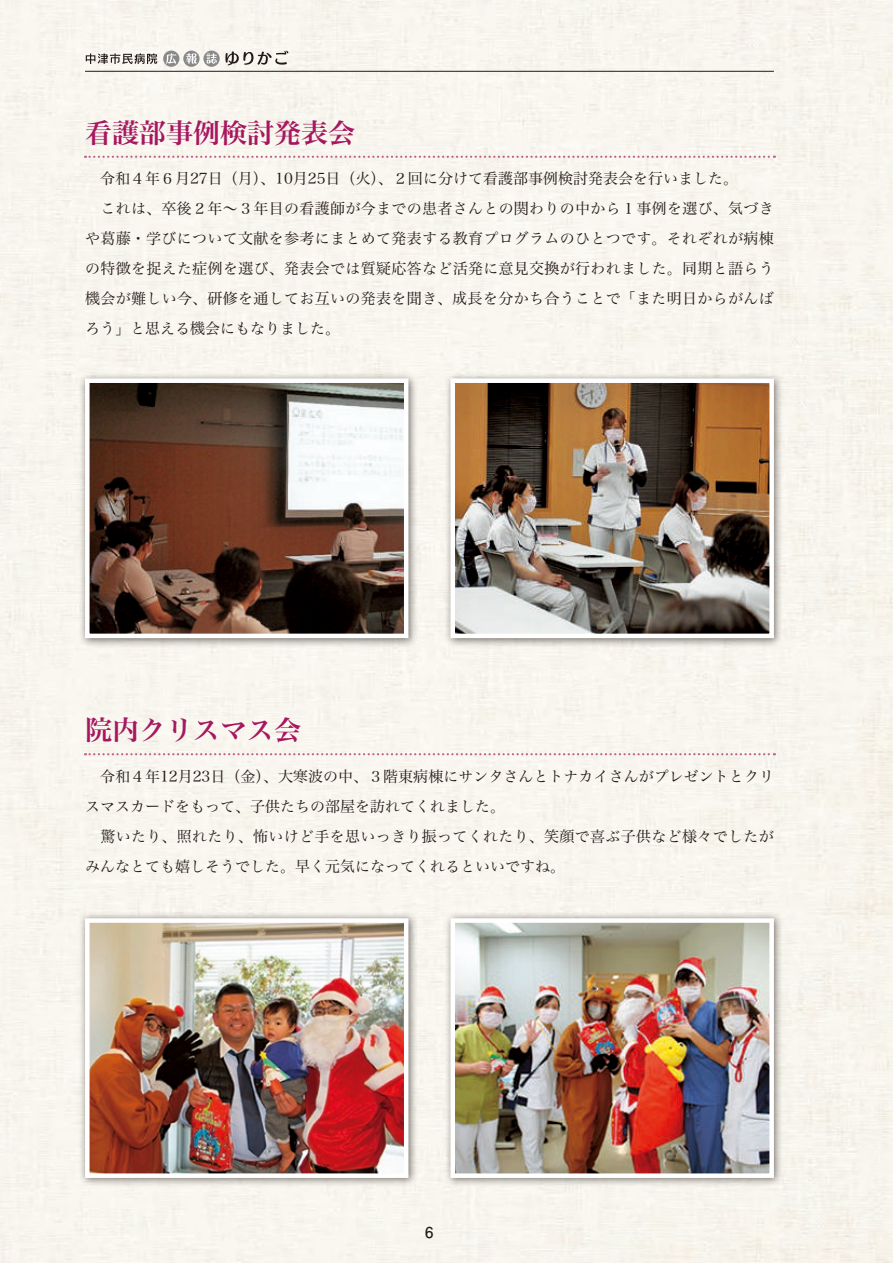
<style>
.page{position:relative;width:893px;height:1263px;background:#fff}
.page>*{position:absolute;margin:0;border:0;box-sizing:border-box;transform-origin:0 0}
.t1{font:27px "Hiragino Serif Pr 6 N W6";color:#a6175f}
.t2{font:15px/30px "Hiragino Serif Pr 6 N W3";letter-spacing:.02em;color:#231916}
.t3{font:15px/30px "Hiragino Serif Pr 6 N W3";color:#231916}
.t4{font:700 15px "Futo Go B101 Pr 6 N";color:#231916}
</style>
<div class="page">
<svg style="left:85px;top:156px;width:690px;height:2px"></svg>
<svg style="left:85px;top:753px;width:690px;height:2px"></svg>
<div style="left:78px;top:372px;width:340px;height:276px;background:#231916;opacity:.6"></div>
<img style="left:90px;top:383px;width:313px;height:250px">
<div style="left:85px;top:378px;width:323px;height:260px;border:4px solid #fff"></div>
<div style="left:78px;top:911px;width:340px;height:276px;background:#231916;opacity:.6"></div>
<img style="left:90px;top:923px;width:313px;height:250px">
<div style="left:85px;top:918px;width:323px;height:260px;border:4px solid #fff"></div>
<div style="left:444px;top:372px;width:339px;height:276px;background:#231916;opacity:.6"></div>
<img style="left:455px;top:383px;width:314px;height:250px">
<div style="left:450px;top:378px;width:324px;height:260px;border:4px solid #fff"></div>
<div style="left:444px;top:911px;width:339px;height:276px;background:#231916;opacity:.6"></div>
<img style="left:455px;top:923px;width:314px;height:250px">
<div style="left:450px;top:918px;width:324px;height:260px;border:4px solid #fff"></div>
<hr style="left:85px;top:71px;width:689px;height:1px;background:#231916">
<svg style="left:86px;top:53px;width:71px;height:11px"></svg>
<svg style="left:163px;top:51px;width:16px;height:16px"></svg>
<svg style="left:166px;top:53px;width:10px;height:11px"></svg>
<svg style="left:183px;top:51px;width:17px;height:16px"></svg>
<svg style="left:186px;top:53px;width:11px;height:11px"></svg>
<svg style="left:203px;top:51px;width:17px;height:16px"></svg>
<svg style="left:206px;top:53px;width:11px;height:11px"></svg>
<svg style="left:225px;top:51px;width:63px;height:14px"></svg>
<h1 class="t1" style="left:85px;top:109px;width:271px">看護部事例検討発表会</h1>
<p class="t2" style="left:85px;top:162px;width:690px">　令和４年６月27日（月）、10月25日（火）、２回に分けて看護部事例検討発表会を行いました。<br>　これは、卒後２年～３年目の看護師が今までの患者さんとの関わりの中から１事例を選び、気づきや葛藤・学びについて文献を参考にまとめて発表する教育プログラムのひとつです。それぞれが病棟の特徴を捉えた症例を選び、発表会では質疑応答など活発に意見交換が行われました。同期と語らう機会が難しい今、研修を通してお互いの発表を聞き、成長を分かち合うことで「また明日からがんばろう」と思える機会にもなりました。</p>
<h1 class="t1" style="left:85px;top:706px;width:217px">院内クリスマス会</h1>
<p class="t3" style="left:85px;top:759px;width:690px">　令和４年12月23日（金）、大寒波の中、３階東病棟にサンタさんとトナカイさんがプレゼントとクリスマスカードをもって、子供たちの部屋を訪れてくれました。<br>　驚いたり、照れたり、怖いけど手を思いっきり振ってくれたり、笑顔で喜ぶ子供など様々でしたがみんなとても嬉しそうでした。早く元気になってくれるといいですね。</p>
<p class="t4" style="left:425px;top:1220px;width:10px">6</p>
</div>
